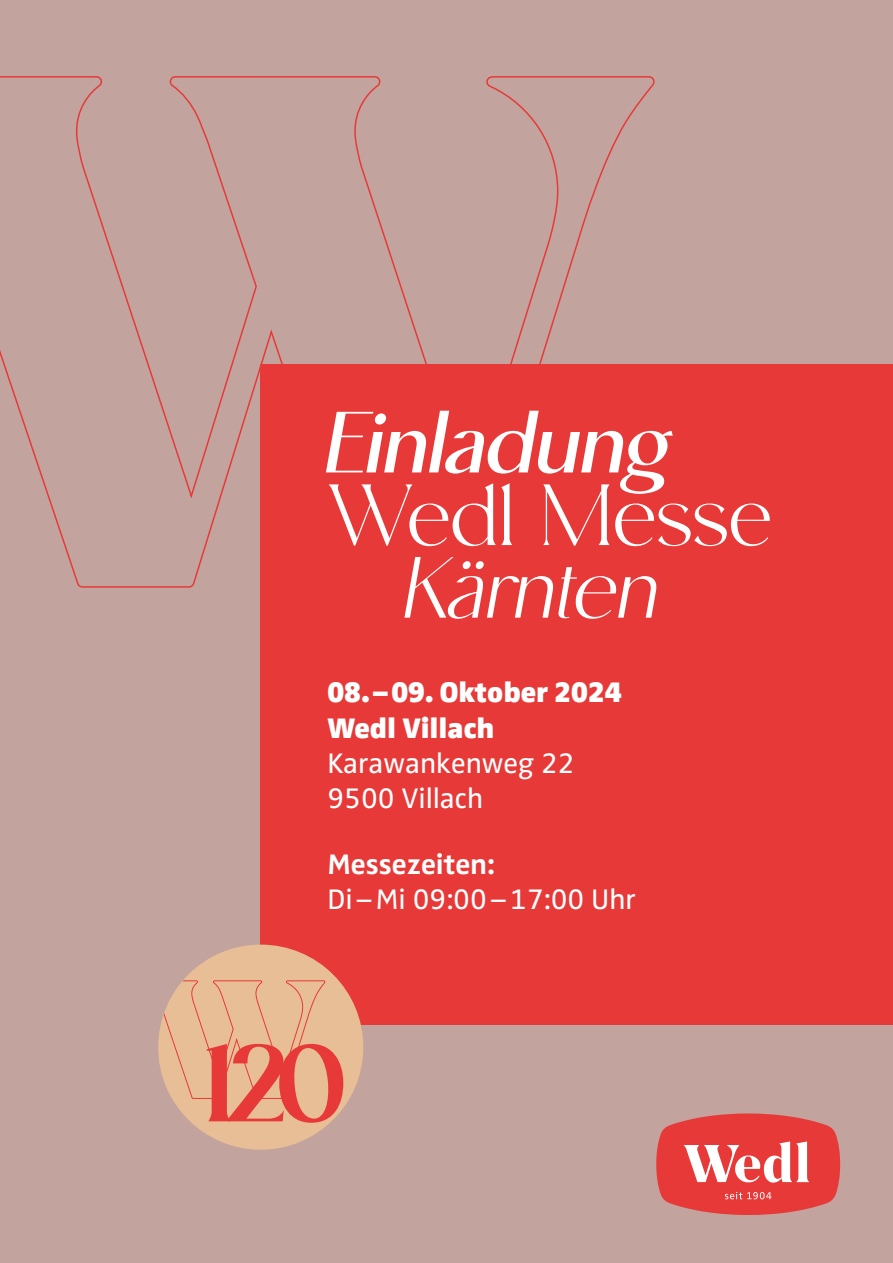
<style>
.page{position:relative;width:893px;height:1263px;background:#c3a39d}
.page>*{position:absolute;margin:0;border:0;box-sizing:border-box;transform-origin:0 0}
.t1{font:italic 700 94.2px "Moneta Sans";color:#fff}
.t2{font:94.2px "Moneta";letter-spacing:-.015em;color:#fff}
.t3{font:italic 94.2px "Moneta Sans";letter-spacing:-.015em;color:#fff}
.t4{font:29.25px/35.1px "Zwo Pro";color:#fff}
.t5{font:900 29.25px/35.1px "Zwo Pro";color:#fff}
.t6{font:700 29.25px "Zwo Pro";color:#fff}
</style>
<div class="page">
<svg style="left:0;top:76px;width:655px;height:512px"></svg>
<div style="left:261px;top:364px;width:632px;height:661px;background:#e73937"></div>
<div style="left:158px;top:944px;width:205px;height:206px;background:#e8be96;border-radius:50%"></div>
<svg style="left:160px;top:980px;width:183px;height:143px"></svg>
<svg style="left:656px;top:1113px;width:184px;height:102px;background:#e55e5c"></svg>
<h1 class="t1" style="left:327px;top:396px;width:346px">Einladung</h1>
<h1 class="t2" style="left:327px;top:466px;width:447px">Wedl Messe</h1>
<h1 class="t3" style="left:405px;top:541px;width:257px">Kärnten</h1>
<p class="t5" style="left:327px;top:673px;width:296px">08.–09. Oktober 2024<br>Wedl Villach</p>
<p class="t4" style="left:327px;top:743px;width:249px">Karawankenweg 22<br>9500 Villach</p>
<p class="t6" style="left:327px;top:841px;width:169px">Messezeiten:</p>
<p class="t4" style="left:327px;top:879px;width:310px">Di–Mi 09:00–17:00 Uhr</p>
</div>
